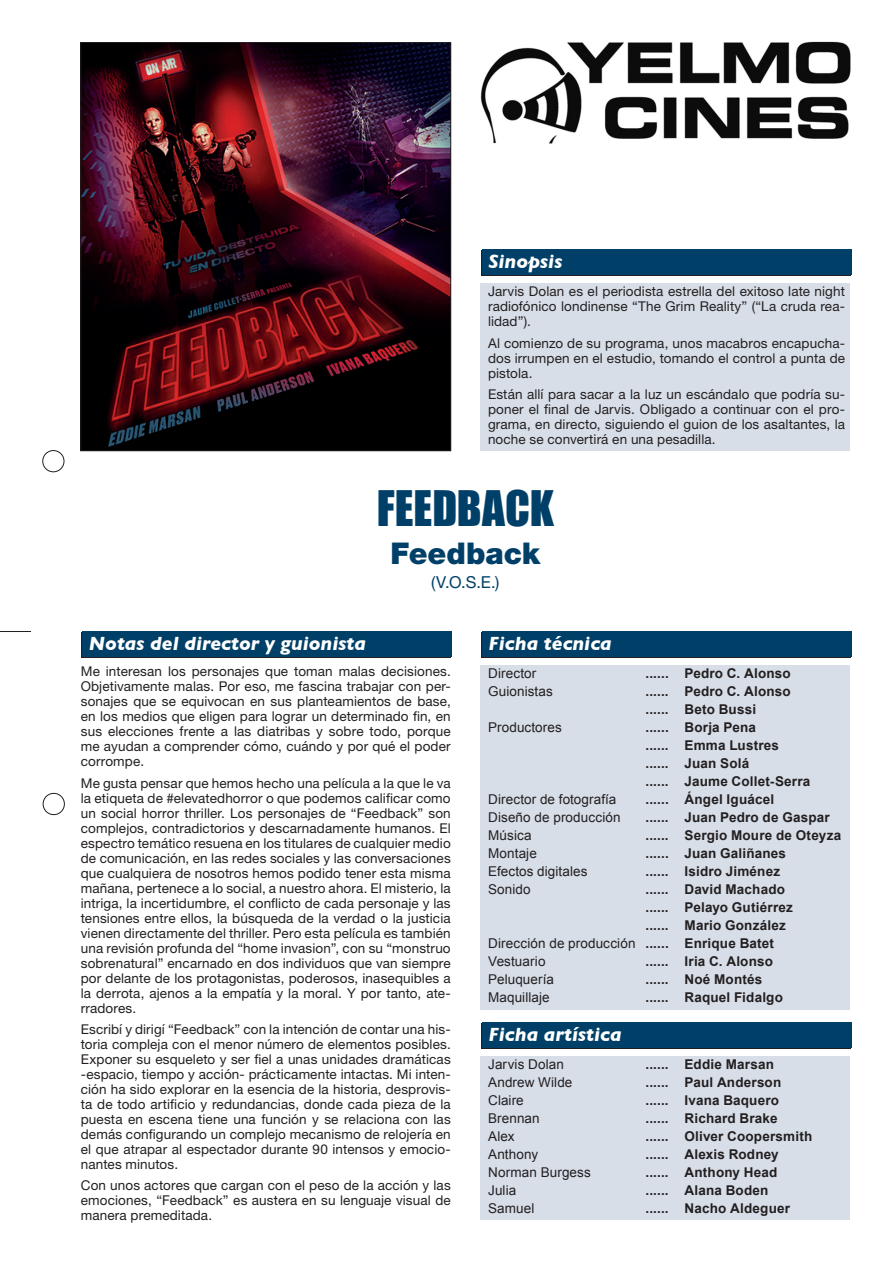
<style>
.page{position:relative;width:893px;height:1263px;background:#fff}
.page>*{position:absolute;margin:0;border:0;box-sizing:border-box;transform-origin:0 0}
.t1{font:45px "Impact";color:#004068}
.t2{font:900 30px "Helvetica Neue";color:#004068}
.t3{font:italic 700 19.5px "Gill Sans";color:#fff}
.t4{font:16.5px "Helvetica Neue";color:#004068}
.t5{font:13.5px/15px "Helvetica Neue";letter-spacing:.01em;color:#231f20;text-align:justify}
.t6{font:700 13.5px "Arial";letter-spacing:.015em;color:#231f20}
.t7{font:13.5px "Arial";letter-spacing:.01em;color:#231f20}
.s1{font-weight:700}
</style>
<div class="page">
<img style="left:82px;top:44px;width:367px;height:405px">
<div style="left:80px;top:42px;width:371px;height:409px;border:1px solid #231f20"></div>
<div style="left:480px;top:250px;width:370px;height:26px;background:#231f20"></div>
<div style="left:81px;top:632px;width:370px;height:26px;background:#231f20"></div>
<div style="left:482px;top:249px;width:369px;height:26px;background:#004068"></div>
<div style="left:82px;top:631px;width:370px;height:26px;background:#004068"></div>
<div style="left:480px;top:283px;width:370px;height:167px;background:#d7dee8"></div>
<hr style="left:0;top:631px;width:31px;height:1px;background:#231f20">
<div style="left:43px;top:450px;width:21px;height:22px;border:1px solid #231f20;border-radius:50%"></div>
<div style="left:43px;top:793px;width:22px;height:22px;border:1px solid #231f20;border-radius:50%"></div>
<img style="left:480px;top:41px;width:370px;height:102px">
<div style="left:481px;top:632px;width:369px;height:26px;background:#231f20"></div>
<div style="left:481px;top:1023px;width:369px;height:26px;background:#231f20"></div>
<div style="left:482px;top:631px;width:369px;height:26px;background:#004068"></div>
<div style="left:482px;top:1022px;width:369px;height:26px;background:#004068"></div>
<div style="left:480px;top:665px;width:370px;height:345px;background:#d7dee8"></div>
<div style="left:480px;top:1056px;width:370px;height:163px;background:#d7dee8"></div>
<p class="t3" style="left:489px;top:250px;width:75px">Sinopsis</p>
<p class="t5" style="left:488px;top:284px;width:359px">Jarvis Dolan es el periodista estrella del exitoso late night radiofónico londinense “The Grim Reality” (“La cruda rea&shy;lidad”).</p>
<p class="t5" style="left:488px;top:335px;width:359px">Al comienzo de su programa, unos macabros encapucha&shy;dos irrumpen en el estudio, tomando el control a punta de pistola.</p>
<p class="t5" style="left:488px;top:387px;width:359px">Están allí para sacar a la luz un escándalo que podría su&shy;poner el final de Jarvis. Obligado a continuar con el pro&shy;grama, en directo, siguiendo el guion de los asaltantes, la noche se convertirá en una pesadilla.</p>
<p class="t1" style="left:377px;top:474px;width:179px">FEEDBACK</p>
<p class="t2" style="left:390px;top:536px;width:151px">Feedback</p>
<p class="t4" style="left:431px;top:572px;width:70px">(V.O.S.E.)</p>
<p class="t3" style="left:89px;top:632px;width:279px">Notas del director y guionista</p>
<p class="t3" style="left:489px;top:632px;width:125px">Ficha técnica</p>
<p class="t5" style="left:81px;top:664px;width:371px">Me interesan los personajes que toman malas decisiones.<br>Objetivamente malas. Por eso, me fascina trabajar con per&shy;sonajes que se equivocan en sus planteamientos de base, en los medios que eligen para lograr un determinado fin, en sus elecciones frente a las diatribas y sobre todo, porque me ayudan a comprender cómo, cuándo y por qué el poder corrompe.</p>
<p class="t5" style="left:81px;top:775px;width:371px">Me gusta pensar que hemos hecho una película a la que le va la etiqueta de #elevatedhorror o que podemos calificar como un social horror thriller. Los personajes de “Feedback” son complejos, contradictorios y descarnadamente humanos. El espectro temático resuena en los titulares de cualquier medio de comunicación, en las redes sociales y las conversaciones que cualquiera de nosotros hemos podido tener esta misma mañana, pertenece a lo social, a nuestro ahora. El misterio, la intriga, la incertidumbre, el conflicto de cada personaje y las tensiones entre ellos, la búsqueda de la verdad o la justicia vienen directamente del thriller. Pero esta película es también una revisión profunda del “home invasion”, con su “monstruo sobrenatural” encarnado en dos individuos que van siempre por delante de los protagonistas, poderosos, inasequibles a la derrota, ajenos a la empatía y la moral. Y por tanto, ate&shy;rradores.</p>
<p class="t5" style="left:81px;top:1021px;width:371px">Escribí y dirigí “Feedback” con la intención de contar una his&shy;toria compleja con el menor número de elementos posibles.<br>Exponer su esqueleto y ser fiel a unas unidades dramáticas -espacio, tiempo y acción- prácticamente intactas. Mi inten&shy;ción ha sido explorar en la esencia de la historia, desprovis&shy;ta de todo artificio y redundancias, donde cada pieza de la puesta en escena tiene una función y se relaciona con las demás configurando un complejo mecanismo de relojería en el que atrapar al espectador durante 90 intensos y emocio&shy;nantes minutos.</p>
<p class="t5" style="left:81px;top:1178px;width:371px">Con unos actores que cargan con el peso de la acción y las emociones, “Feedback” es austera en su lenguaje visual de manera premeditada.</p>
<p class="t7" style="left:488px;top:666px;width:50px">Director</p>
<p class="t6" style="left:645px;top:666px;width:147px">...... Pedro C. Alonso</p>
<p class="t7" style="left:488px;top:684px;width:66px">Guionistas</p>
<p class="t6" style="left:645px;top:684px;width:147px">...... Pedro C. Alonso</p>
<p class="t6" style="left:645px;top:702px;width:112px">...... Beto Bussi</p>
<p class="t7" style="left:488px;top:720px;width:75px">Productores</p>
<p class="t6" style="left:645px;top:720px;width:112px">...... Borja Pena</p>
<p class="t6" style="left:645px;top:738px;width:135px">...... Emma Lustres</p>
<p class="t6" style="left:645px;top:756px;width:105px">...... Juan Solá</p>
<p class="t6" style="left:645px;top:774px;width:166px">...... Jaume Collet-Serra</p>
<p class="t7" style="left:488px;top:792px;width:130px">Director de fotografía</p>
<p class="t6" style="left:645px;top:792px;width:130px">...... Ángel Iguácel</p>
<p class="t7" style="left:488px;top:810px;width:134px">Diseño de producción</p>
<p class="t6" style="left:645px;top:810px;width:186px">...... Juan Pedro de Gaspar</p>
<p class="t7" style="left:488px;top:828px;width:45px">Música</p>
<p class="t6" style="left:645px;top:828px;width:197px">...... Sergio Moure de Oteyza</p>
<p class="t7" style="left:488px;top:846px;width:50px">Montaje</p>
<p class="t6" style="left:645px;top:846px;width:142px">...... Juan Galiñanes</p>
<p class="t7" style="left:488px;top:864px;width:101px">Efectos digitales</p>
<p class="t6" style="left:645px;top:864px;width:136px">...... Isidro Jiménez</p>
<p class="t7" style="left:488px;top:882px;width:44px">Sonido</p>
<p class="t6" style="left:645px;top:882px;width:141px">...... David Machado</p>
<p class="t6" style="left:645px;top:900px;width:149px">...... Pelayo Gutiérrez</p>
<p class="t6" style="left:645px;top:918px;width:142px">...... Mario González</p>
<p class="t7" style="left:488px;top:936px;width:287px">Dirección de producción <span class="s1">...... Enrique Batet</span></p>
<p class="t7" style="left:488px;top:954px;width:59px">Vestuario</p>
<p class="t6" style="left:645px;top:954px;width:129px">...... Iria C. Alonso</p>
<p class="t7" style="left:488px;top:972px;width:67px">Peluquería</p>
<p class="t6" style="left:645px;top:972px;width:118px">...... Noé Montés</p>
<p class="t7" style="left:488px;top:990px;width:63px">Maquillaje</p>
<p class="t6" style="left:645px;top:990px;width:139px">...... Raquel Fidalgo</p>
<p class="t3" style="left:489px;top:1023px;width:135px">Ficha artística</p>
<p class="t7" style="left:488px;top:1057px;width:77px">Jarvis Dolan</p>
<p class="t6" style="left:645px;top:1057px;width:130px">...... Eddie Marsan</p>
<p class="t7" style="left:488px;top:1075px;width:86px">Andrew Wilde</p>
<p class="t6" style="left:645px;top:1075px;width:137px">...... Paul Anderson</p>
<p class="t7" style="left:488px;top:1093px;width:37px">Claire</p>
<p class="t6" style="left:645px;top:1093px;width:135px">...... Ivana Baquero</p>
<p class="t7" style="left:488px;top:1111px;width:53px">Brennan</p>
<p class="t6" style="left:645px;top:1111px;width:134px">...... Richard Brake</p>
<p class="t7" style="left:488px;top:1129px;width:28px">Alex</p>
<p class="t6" style="left:645px;top:1129px;width:168px">...... Oliver Coopersmith</p>
<p class="t7" style="left:488px;top:1147px;width:52px">Anthony</p>
<p class="t6" style="left:645px;top:1147px;width:135px">...... Alexis Rodney</p>
<p class="t7" style="left:488px;top:1165px;width:104px">Norman Burgess</p>
<p class="t6" style="left:645px;top:1165px;width:133px">...... Anthony Head</p>
<p class="t7" style="left:488px;top:1183px;width:30px">Julia</p>
<p class="t6" style="left:645px;top:1183px;width:124px">...... Alana Boden</p>
<p class="t7" style="left:488px;top:1201px;width:48px">Samuel</p>
<p class="t6" style="left:645px;top:1201px;width:146px">...... Nacho Aldeguer</p>
</div>
